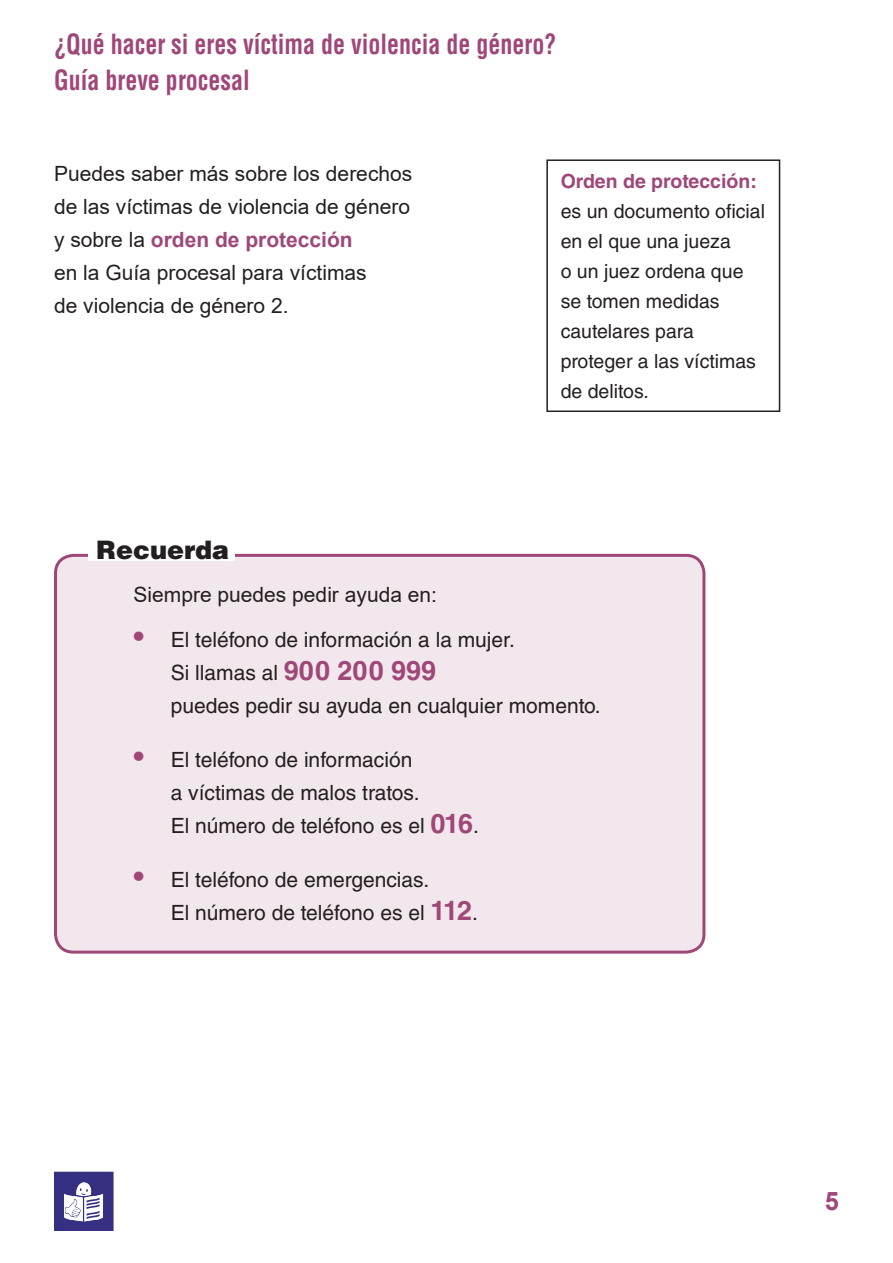
<style>
.page{position:relative;width:893px;height:1263px;background:#fff}
.page>*{position:absolute;margin:0;border:0;box-sizing:border-box;transform-origin:0 0}
.t1{font:700 condensed 27.15px/36px "Helvetica LT Std";color:#9f4778;scale:.88 1}
.t2{font:900 25.5px "Helvetica LT Std";color:#231f20}
.t3{font:700 25.5px "Arial";color:#9f4778}
.t4{font:21px/33px "Helvetica LT Std";color:#231f20}
.t5{font:21px/33px "Arial";color:#231f20}
.t6{font:19.5px/30px "Helvetica LT Std";color:#231f20}
.t7{font:700 19.5px "Helvetica LT Std";color:#9f4778}
.s1{font-weight:700;color:#9f4778}
.s2{font-size:30px;color:#9f4778}
.s3{font-weight:700;font-size:27px;color:#9f4778}
</style>
<div class="page">
<svg style="left:54px;top:1172px;width:60px;height:58px"></svg>
<div style="left:56px;top:555px;width:648px;height:397px;background:#f1e7ec;border-radius:18px"></div>
<div style="left:54px;top:554px;width:651px;height:400px;border:3px solid #9f4778;border-radius:18px"></div>
<div style="left:88px;top:539px;width:146px;height:21px;background:#fff"></div>
<div style="left:546px;top:159px;width:234px;height:253px;border:2px solid #231f20"></div>
<p class="t1" style="left:54px;top:26px;width:573px">¿Qué hacer si eres víctima de violencia de género?<br>Guía breve procesal</p>
<p class="t5" style="left:54px;top:157px;width:360px">Puedes saber más sobre los derechos de las víctimas de violencia de género y sobre la <span class="s1">orden de protección<br></span>en la Guía procesal para víctimas<br>de violencia de género 2.</p>
<p class="t2" style="left:96px;top:533px;width:134px">Recuerda</p>
<p class="t7" style="left:561px;top:169px;width:198px">Orden de protección:</p>
<p class="t6" style="left:561px;top:196px;width:206px">es un documento oficial en el que una jueza<br>o un juez ordena que se tomen medidas cautelares para proteger a las víctimas de delitos.</p>
<p class="t5" style="left:134px;top:578px;width:305px">Siempre puedes pedir ayuda en:</p>
<p class="t4" style="left:171px;top:623px;width:432px;text-indent:-37px"><span class="s2">•</span> El teléfono de información a la mujer.<br>Si llamas al <span class="s3">900 200 999<br></span>puedes pedir su ayuda en cualquier momento.</p>
<p class="t4" style="left:171px;top:743px;width:310px;text-indent:-37px"><span class="s2">•</span> El teléfono de información<br>a víctimas de malos tratos.<br>El número de teléfono es el <span class="s3">016</span>.</p>
<p class="t4" style="left:171px;top:863px;width:309px;text-indent:-37px"><span class="s2">•</span> El teléfono de emergencias.<br>El número de teléfono es el <span class="s3">112</span>.</p>
<p class="t3" style="left:825px;top:1183px;width:16px">5</p>
</div>
